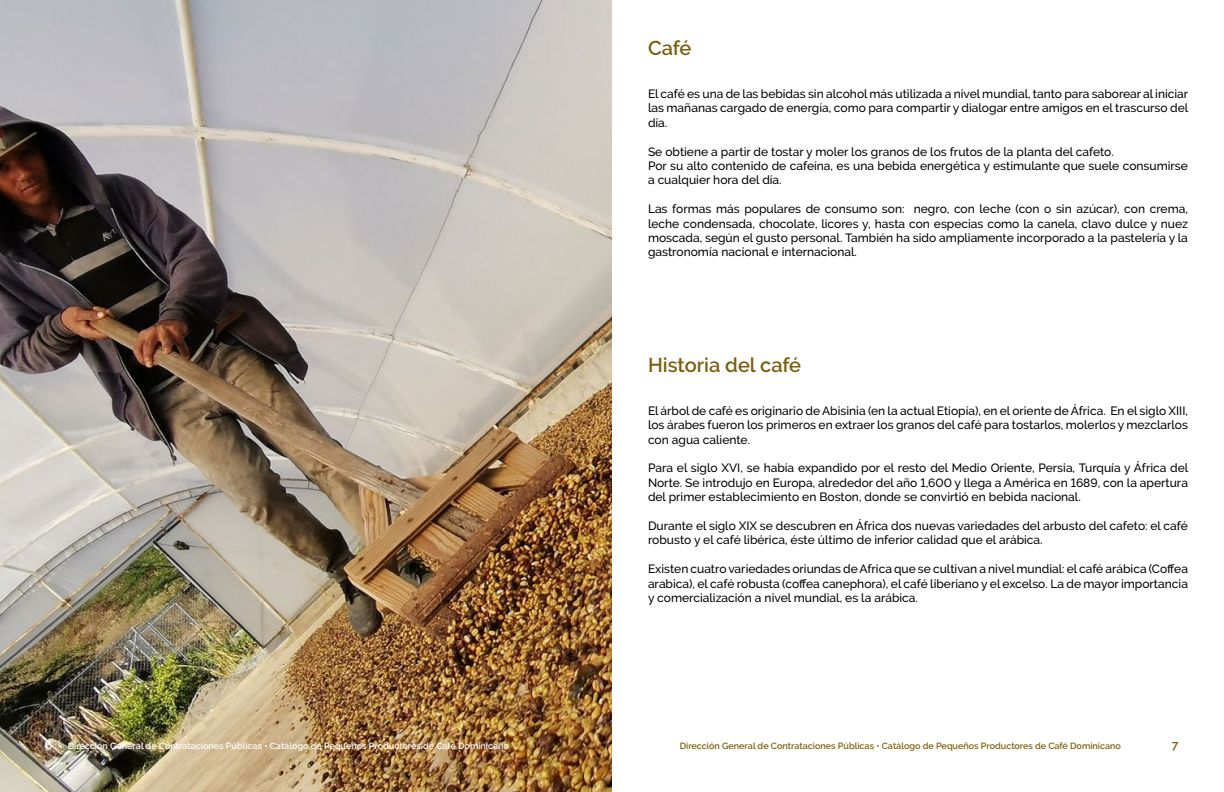
<style>
.page{position:relative;width:1224px;height:792px;background:#fff}
.page>*{position:absolute;margin:0;border:0;box-sizing:border-box;transform-origin:0 0}
.t1{font:600 20px "Raleway";color:#7e5f0b}
.t2{font:500 12px/14.4px "Raleway";color:#000;text-align:justify}
.t3{font:600 12px "Raleway";color:#fff}
.t4{font:600 12px "Raleway";color:#7e5f0b}
.t5{font:600 9px "Raleway";color:#fff}
.t6{font:600 9px "Raleway";color:#7e5f0b}
</style>
<div class="page">
<img style="left:0;top:0;width:612px;height:792px">
<h1 class="t1" style="left:648px;top:36px;width:45px">Café</h1>
<p class="t2" style="left:648px;top:87px;width:542px">El café es una de las bebidas sin alcohol más utilizada a nivel mundial, tanto para saborear al iniciar las mañanas cargado de energía, como para compartir y dialogar entre amigos en el trascurso del día.</p>
<p class="t2" style="left:648px;top:144px;width:542px;text-align:left">Se obtiene a partir de tostar y moler los granos de los frutos de la planta del cafeto.<br>Por su alto contenido de cafeína, es una bebida energética y estimulante que suele consumirse a cualquier hora del día.</p>
<p class="t2" style="left:648px;top:202px;width:542px">Las formas más populares de consumo son: negro, con leche (con o sin azúcar), con crema, leche condensada, chocolate, licores y, hasta con especias como la canela, clavo dulce y nuez moscada, según el gusto personal. También ha sido ampliamente incorporado a la pastelería y la gastronomía nacional e internacional.</p>
<h1 class="t1" style="left:648px;top:353px;width:155px">Historia del café</h1>
<p class="t2" style="left:648px;top:403px;width:542px">El árbol de café es originario de Abisinia (en la actual Etiopía), en el oriente de África. En el siglo XIII, los árabes fueron los primeros en extraer los granos del café para tostarlos, molerlos y mezclarlos con agua caliente.</p>
<p class="t2" style="left:648px;top:461px;width:542px">Para el siglo XVI, se había expandido por el resto del Medio Oriente, Persia, Turquía y África del Norte. Se introdujo en Europa, alrededor del año 1,600 y llega a América en 1689, con la apertura del primer establecimiento en Boston, donde se convirtió en bebida nacional.</p>
<p class="t2" style="left:648px;top:519px;width:541px">Durante el siglo XIX se descubren en África dos nuevas variedades del arbusto del cafeto: el café robusto y el café libérica, éste último de inferior calidad que el arábica.</p>
<p class="t2" style="left:648px;top:562px;width:542px">Existen cuatro variedades oriundas de Africa que se cultivan a nivel mundial: el café arábica (Coffea arabica), el café robusta (coffea canephora), el café liberiano y el excelso. La de mayor importancia y comercialización a nivel mundial, es la arábica.</p>
<p class="t3" style="left:45px;top:738px;width:9px">6</p>
<p class="t5" style="left:68px;top:740px;width:443px">Dirección General de Contrataciones Públicas • Catálogo de Pequeños Productores de Café Dominicano</p>
<p class="t6" style="left:680px;top:740px;width:443px">Dirección General de Contrataciones Públicas • Catálogo de Pequeños Productores de Café Dominicano</p>
<p class="t4" style="left:1172px;top:738px;width:8px">7</p>
</div>
